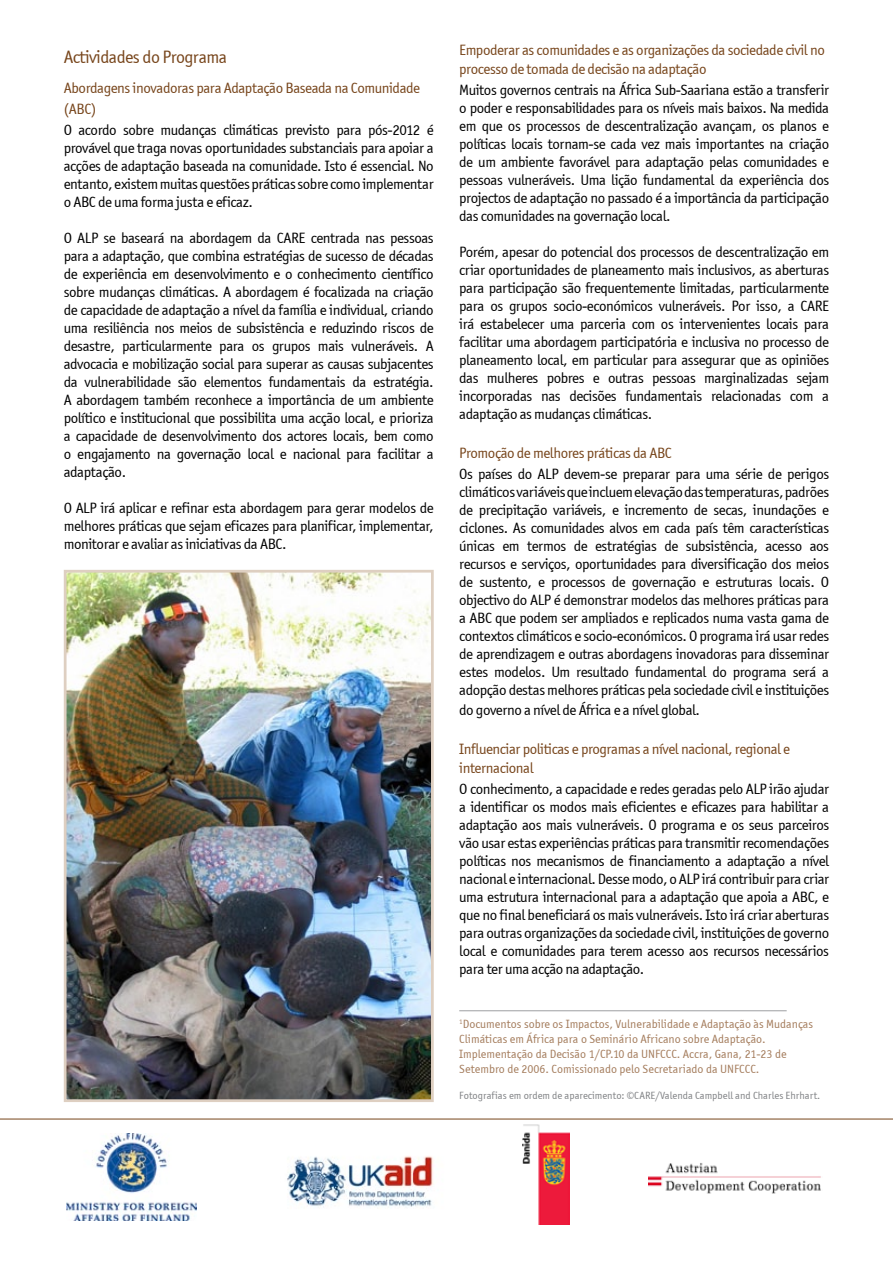
<style>
.page{position:relative;width:893px;height:1263px;background:#fff}
.page>*{position:absolute;margin:0;border:0;box-sizing:border-box;transform-origin:0 0}
.t1{font:18px "Officina Sans ITCTT Book";letter-spacing:-.03em;color:#77451b}
.t2{font:15px/18px "Officina Sans ITCTT Book";letter-spacing:-.03em;color:#000;text-align:justify}
.t3{font:15px/19.5px "Officina Sans ITCTT Book";letter-spacing:-.03em;color:#77451b}
.t4{font:12px/15px "Officina Sans ITCTT Book";color:#a47c5c}
.t5{font:10.5px "Officina Sans ITCTT Book";color:#808285}
</style>
<div class="page">
<hr style="left:459px;top:1010px;width:328px;height:1px;background:#9d9fa2">
<img style="left:68px;top:574px;width:362px;height:524px">
<div style="left:64px;top:570px;width:370px;height:532px;border:3px solid #decfc1"></div>
<hr style="left:0;top:1119px;width:893px;height:1px;background:#77451b">
<img style="left:67px;top:1133px;width:130px;height:88px">
<img style="left:522px;top:1124px;width:47px;height:101px">
<img style="left:287px;top:1156px;width:147px;height:51px">
<img style="left:648px;top:1163px;width:173px;height:31px">
<p class="t1" style="left:64px;top:47px;width:165px">Actividades do Programa</p>
<p class="t3" style="left:64px;top:77px;width:358px;line-height:21px">Abordagens inovadoras para Adaptação Baseada na Comunidade (ABC)</p>
<p class="t2" style="left:64px;top:121px;width:371px">O acordo sobre mudanças climáticas previsto para pós-2012 é provável que traga novas oportunidades substanciais para apoiar a acções de adaptação baseada na comunidade. Isto é essencial. No entanto, existem muitas questões práticas sobre como implementar o ABC de uma forma justa e eficaz.</p>
<p class="t2" style="left:64px;top:229px;width:371px">O ALP se baseará na abordagem da CARE centrada nas pessoas para a adaptação, que combina estratégias de sucesso de décadas de experiência em desenvolvimento e o conhecimento científico sobre mudanças climáticas. A abordagem é focalizada na criação de capacidade de adaptação a nível da família e individual, criando uma resiliência nos meios de subsistência e reduzindo riscos de desastre, particularmente para os grupos mais vulneráveis. A advocacia e mobilização social para superar as causas subjacentes da vulnerabilidade são elementos fundamentais da estratégia.<br>A abordagem também reconhece a importância de um ambiente político e institucional que possibilita uma acção local, e prioriza a capacidade de desenvolvimento dos actores locais, bem como o engajamento na governação local e nacional para facilitar a adaptação.</p>
<p class="t2" style="left:64px;top:499px;width:371px">O ALP irá aplicar e refinar esta abordagem para gerar modelos de melhores práticas que sejam eficazes para planificar, implementar, monitorar e avaliar as iniciativas da ABC.</p>
<p class="t3" style="left:459px;top:40px;width:367px">Empoderar as comunidades e as organizações da sociedade civil no processo de tomada de decisão na adaptação</p>
<p class="t2" style="left:459px;top:81px;width:371px">Muitos governos centrais na África Sub-Saariana estão a transferir o poder e responsabilidades para os níveis mais baixos. Na medida em que os processos de descentralização avançam, os planos e políticas locais tornam-se cada vez mais importantes na criação de um ambiente favorável para adaptação pelas comunidades e pessoas vulneráveis. Uma lição fundamental da experiência dos projectos de adaptação no passado é a importância da participação das comunidades na governação local.</p>
<p class="t2" style="left:459px;top:243px;width:371px">Porém, apesar do potencial dos processos de descentralização em criar oportunidades de planeamento mais inclusivos, as aberturas para participação são frequentemente limitadas, particularmente para os grupos socio-económicos vulneráveis. Por isso, a CARE irá estabelecer uma parceria com os intervenientes locais para facilitar uma abordagem participatória e inclusiva no processo de planeamento local, em particular para assegurar que as opiniões das mulheres pobres e outras pessoas marginalizadas sejam incorporadas nas decisões fundamentais relacionadas com a adaptação as mudanças climáticas.</p>
<p class="t3" style="left:459px;top:443px;width:214px">Promoção de melhores práticas da ABC</p>
<p class="t2" style="left:459px;top:465px;width:371px">Os países do ALP devem-se preparar para uma série de perigos climáticos variáveis que incluem elevação das temperaturas, padrões de precipitação variáveis, e incremento de secas, inundações e ciclones. As comunidades alvos em cada país têm características únicas em termos de estratégias de subsistência, acesso aos recursos e serviços, oportunidades para diversificação dos meios de sustento, e processos de governação e estruturas locais. O objectivo do ALP é demonstrar modelos das melhores práticas para a ABC que podem ser ampliados e replicados numa vasta gama de contextos climáticos e socio-económicos. O programa irá usar redes de aprendizagem e outras abordagens inovadoras para disseminar estes modelos. Um resultado fundamental do programa será a adopção destas melhores práticas pela sociedade civil e instituições</p>
<p class="t2" style="left:459px;top:700px;width:242px">do governo a nível de África e a nível global.</p>
<p class="t3" style="left:459px;top:739px;width:332px">Influenciar politicas e programas a nível nacional, regional e internacional</p>
<p class="t2" style="left:459px;top:780px;width:371px">O conhecimento, a capacidade e redes geradas pelo ALP irão ajudar a identificar os modos mais eficientes e eficazes para habilitar a adaptação aos mais vulneráveis. O programa e os seus parceiros vão usar estas experiências práticas para transmitir recomendações políticas nos mecanismos de financiamento a adaptação a nível nacional e internacional. Desse modo, o ALP irá contribuir para criar uma estrutura internacional para a adaptação que apoia a ABC, e que no final beneficiará os mais vulneráveis. Isto irá criar aberturas para outras organizações da sociedade civil, instituições de governo local e comunidades para terem acesso aos recursos necessários para ter uma acção na adaptação.</p>
<p class="t4" style="left:459px;top:1017px;width:355px"><sup>1</sup>Documentos sobre os Impactos, Vulnerabilidade e Adaptação às Mudanças Climáticas em África para o Seminário Africano sobre Adaptação.<br>Implementação da Decisão 1/CP.10 da UNFCCC. Accra, Gana, 21-23 de Setembro de 2006. Comissionado pelo Secretariado da UNFCCC.</p>
<p class="t5" style="left:459px;top:1089px;width:363px">Fotografias em ordem de aparecimento: ©CARE/Valenda Campbell and Charles Ehrhart.</p>
</div>
